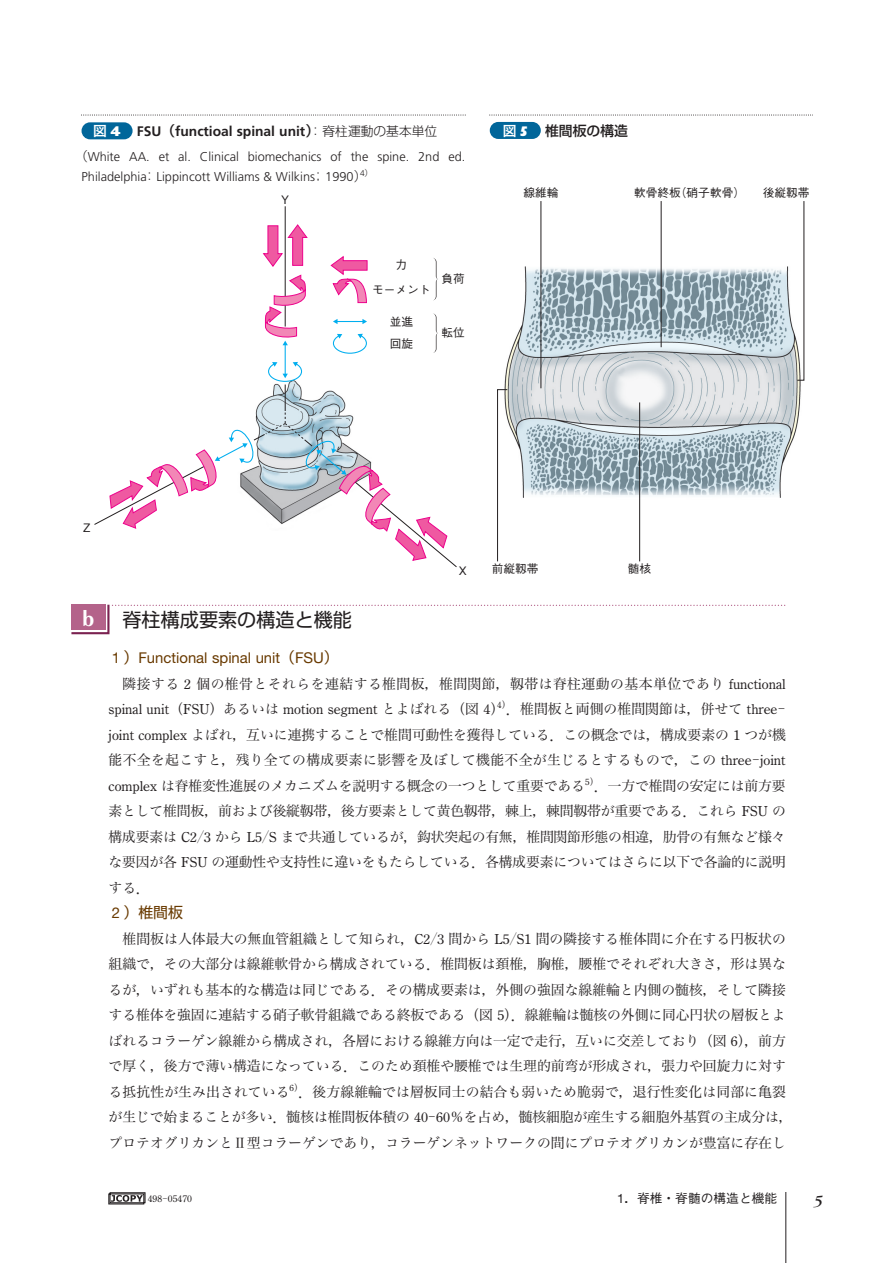
<style>
.page{position:relative;width:893px;height:1263px;background:#fff}
.page>*{position:absolute;margin:0;border:0;box-sizing:border-box;transform-origin:0 0}
.t1{font:700 21.3px "Optima";color:#fff}
.t2{font:19.2px "Shin Go";color:#231f20}
.t3{font:italic 15.9px "Garamond IT Cby BT";color:#231f20}
.t4{font:14.85px "Helvetica Neue";color:#693a00}
.t5{font:14.85px "Shin Go";color:#693a00}
.t6{font:13.8px/25.5px "Hira Min DS W3";color:#231f20;text-align:justify}
.t7{font:13.8px "Century Oldstyle BT";color:#231f20}
.t8{font:13.8px "Hira Min DS W3";letter-spacing:.035em;color:#231f20}
.t9{font:700 13.8px "Frutiger";color:#231f20}
.t10{font:13.8px "Hira Kaku DS W6";color:#fff}
.t11{font:500 13.8px "Shin Go";color:#231f20}
.t12{font:300 12.75px/20.2px "Frutiger";color:#231f20}
.t13{font:500 12.75px "Gothic BBB";color:#231f20}
.t14{font:11.7px/21.3px "Gothic BBB Pr 5 Medium 90 pv RKSJ H";color:#231f20}
.t15{font:9.6px "Century Oldstyle BT";color:#231f20}
.s1{font-family:"Shin Go";font-weight:500}
.s2{font-family:"Shin Go";font-weight:300;font-size:12.75px}
.s3{font-family:"Shin Go"}
.s4{font-family:"Gill Sans Extra Bold Display"}
.s5{font-family:"Century Oldstyle BT"}
.s6{font-family:"Hira Min DS W3"}
.s7{font-family:"Helvetica Neue"}
.s8{font-family:"Helvetica Neue";font-weight:400}
</style>
<div class="page">
<svg style="left:71px;top:605px;width:714px;height:29px"></svg>
<hr style="left:785px;top:1192px;width:1px;height:71px;background:#231f20">
<svg style="left:109px;top:1192px;width:36px;height:12px"></svg>
<div style="left:82px;top:122px;width:51px;height:17px;background:#01669a;border-radius:9px"></div>
<svg style="left:83px;top:114px;width:382px;height:2px"></svg>
<hr style="left:285px;top:344px;width:1px;height:30px;background:#00aeef">
<hr style="left:285px;top:206px;width:1px;height:121px;background:#231f20">
<svg style="left:332px;top:334px;width:35px;height:20px"></svg>
<svg style="left:265px;top:274px;width:41px;height:71px"></svg>
<svg style="left:330px;top:255px;width:38px;height:48px"></svg>
<svg style="left:263px;top:224px;width:45px;height:43px"></svg>
<svg style="left:94px;top:362px;width:363px;height:205px"></svg>
<svg style="left:333px;top:319px;width:34px;height:5px"></svg>
<svg style="left:433px;top:313px;width:5px;height:40px"></svg>
<svg style="left:433px;top:258px;width:5px;height:43px"></svg>
<div style="left:490px;top:122px;width:51px;height:17px;background:#01669a;border-radius:9px"></div>
<svg style="left:490px;top:114px;width:323px;height:2px"></svg>
<svg style="left:497px;top:201px;width:307px;height:361px"></svg>
<p class="t9" style="left:137px;top:123px;width:302px">FSU<span class="s1">（</span>functioal spinal unit<span class="s1">）</span><span class="s2">：脊柱運動の基本単位</span></p>
<p class="t12" style="left:82px;top:147px;width:385px;text-indent:-6px"><span class="s3">（</span>White AA. et al. Clinical biomechanics of the spine. 2nd ed.<br>Philadelphia<span class="s3">：</span> Lippincott Williams &amp; Wilkins<span class="s3">；</span>1990<span class="s3">）</span><sup>4</sup><sup>）</sup></p>
<p class="t10" style="left:93px;top:121px;width:29px">図　<span class="s4">4</span></p>
<p class="t14" style="left:281px;top:187px;width:10px">Y</p>
<p class="t14" style="left:395px;top:253px;width:13px">力</p>
<p class="t14" style="left:372px;top:278px;width:60px">モーメント</p>
<p class="t14" style="left:390px;top:310px;width:25px">並進回旋</p>
<p class="t14" style="left:441px;top:267px;width:25px">負荷</p>
<p class="t14" style="left:441px;top:321px;width:25px">転位</p>
<p class="t10" style="left:503px;top:121px;width:29px">図　<span class="s4">5</span></p>
<p class="t11" style="left:545px;top:121px;width:84px">椎間板の構造</p>
<p class="t14" style="left:523px;top:181px;width:37px">線維輪</p>
<p class="t14" style="left:634px;top:181px;width:113px">軟骨終板（硝子軟骨）</p>
<p class="t14" style="left:763px;top:181px;width:48px">後縦靱帯</p>
<p class="t14" style="left:83px;top:516px;width:9px">Z</p>
<h1 class="t1" style="left:83px;top:605px;width:13px">b</h1>
<h2 class="t2" style="left:122px;top:607px;width:231px">脊柱構成要素の構造と機能</h2>
<p class="t14" style="left:459px;top:559px;width:10px">X</p>
<p class="t14" style="left:492px;top:557px;width:48px">前縦靱帯</p>
<p class="t14" style="left:628px;top:557px;width:25px">髄核</p>
<p class="t4" style="left:112px;top:649px;width:228px">1 <span class="s3">）</span>Functional spinal unit<span class="s3">（</span>FSU<span class="s3">）</span></p>
<p class="t8" style="left:122px;top:675px;width:665px">隣接する <span class="s5">2</span> 個の椎骨とそれらを連結する椎間板，椎間関節，靱帯は脊柱運動の基本単位であり <span class="s5">functional</span></p>
<p class="t7" style="left:109px;top:701px;width:679px">spinal unit<span class="s6">（</span>FSU<span class="s6">）あるいは</span> motion segment <span class="s6">とよばれる（図</span> 4<span class="s6">）</span><sup>4</sup><sup>）</sup><span class="s6">．椎間板と両側の椎間関節は，併せて</span> three<span class="s6">－</span></p>
<p class="t6" style="left:109px;top:721px;width:679px"><span class="s5">joint complex</span> よばれ，互いに連携することで椎間可動性を獲得している．この概念では，構成要素の <span class="s5">1</span> つが機能不全を起こすと，残り全ての構成要素に影響を及ぼして機能不全が生じるとするもので，この <span class="s5">three</span>－<span class="s5">joint complex</span> は脊椎変性進展のメカニズムを説明する概念の一つとして重要である<sup>5</sup><sup>）</sup>．一方で椎間の安定には前方要素として椎間板，前および後縦靱帯，後方要素として黄色靱帯，棘上，棘間靱帯が重要である．これら <span class="s5">FSU</span> の構成要素は <span class="s5">C2</span>／<span class="s5">3</span> から <span class="s5">L5</span>／<span class="s5">S</span> まで共通しているが，鈎状突起の有無，椎間関節形態の相違，肋骨の有無など様々な要因が各 <span class="s5">FSU</span> の運動性や支持性に違いをもたらしている．各構成要素についてはさらに以下で各論的に説明する．</p>
<p class="t5" style="left:112px;top:902px;width:73px"><span class="s7">2</span> ）椎間板</p>
<p class="t6" style="left:109px;top:925px;width:686px;text-align:center">椎間板は人体最大の無血管組織として知られ，<span class="s5">C2</span>／<span class="s5">3</span> 間から <span class="s5">L5</span>／<span class="s5">S1</span> 間の隣接する椎体間に介在する円板状の<br>組織で，その大部分は線維軟骨から構成されている．椎間板は頚椎，胸椎，腰椎でそれぞれ大きさ，形は異なるが，いずれも基本的な構造は同じである．その構成要素は，外側の強固な線維輪と内側の髄核，そして隣接する椎体を強固に連結する硝子軟骨組織である終板である（図 <span class="s5">5</span>）．線維輪は髄核の外側に同心円状の層板とよばれるコラーゲン線維から構成され，各層における線維方向は一定で走行，互いに交差しており（図 <span class="s5">6</span>），前方で厚く，後方で薄い構造になっている．このため頚椎や腰椎では生理的前弯が形成され，張力や回旋力に対する抵抗性が生み出されている<sup>6</sup><sup>）</sup>．後方線維輪では層板同士の結合も弱いため脆弱で，退行性変化は同部に亀裂が生じで始まることが多い．髄核は椎間板体積の <span class="s5">40</span>－<span class="s5">60</span>％を占め，髄核細胞が産生する細胞外基質の主成分は，プロテオグリカンとⅡ型コラーゲンであり，コラーゲンネットワークの間にプロテオグリカンが豊富に存在し</p>
<p class="t15" style="left:148px;top:1193px;width:46px">498<span class="s6">－</span>05470</p>
<p class="t13" style="left:617px;top:1191px;width:162px"><span class="s8">1</span>．脊椎・脊髄の構造と機能</p>
<p class="t3" style="left:814px;top:1191px;width:10px">5</p>
</div>
